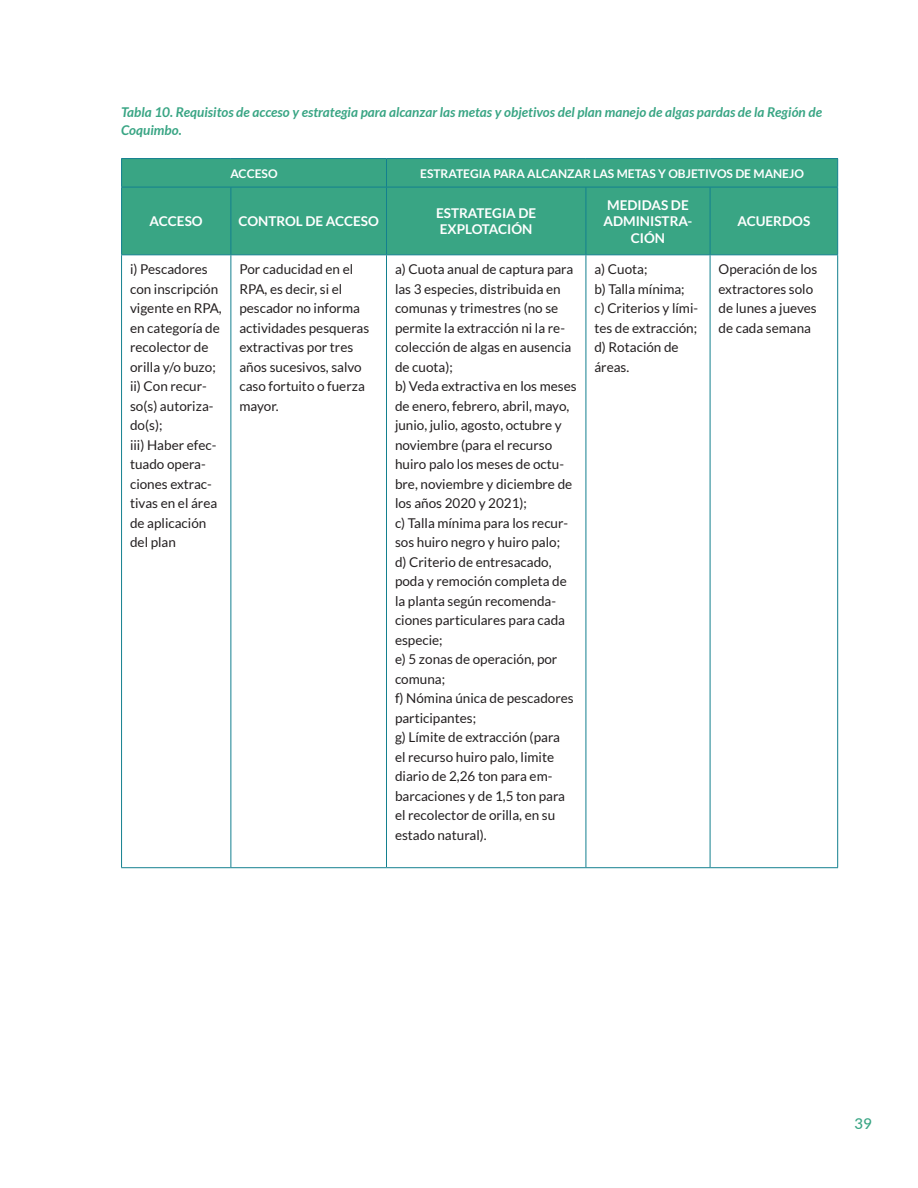
<style>
.page{position:relative;width:918px;height:1188px;background:#fff}
.page>*{position:absolute;margin:0;border:0;box-sizing:border-box;transform-origin:0 0}
.t1{font:500 15px "Lato";color:#39a584}
.t2{font:13.5px/19.5px "Lato";color:#231f20}
.t3{font:italic 700 13.5px/18px "Lato";color:#39a584}
.t4{font:700 13.5px/16.2px "Lato";color:#fff}
.t5{font:700 12px "Lato";color:#fff}
</style>
<div class="page">
<div style="left:122px;top:159px;width:715px;height:95px;background:#39a584"></div>
<hr style="left:121px;top:158px;width:110px;height:1px;background:#13808f">
<svg style="left:121px;top:159px;width:1px;height:28px"></svg>
<hr style="left:231px;top:158px;width:156px;height:1px;background:#13808f">
<hr style="left:387px;top:158px;width:199px;height:1px;background:#13808f">
<svg style="left:386px;top:159px;width:1px;height:28px"></svg>
<hr style="left:586px;top:158px;width:124px;height:1px;background:#13808f">
<hr style="left:710px;top:158px;width:128px;height:1px;background:#13808f">
<svg style="left:837px;top:159px;width:1px;height:28px"></svg>
<hr style="left:121px;top:187px;width:110px;height:1px;background:#13808f">
<hr style="left:121px;top:187px;width:1px;height:67px;background:#13808f">
<hr style="left:231px;top:187px;width:156px;height:1px;background:#13808f">
<hr style="left:231px;top:187px;width:1px;height:67px;background:#13808f">
<hr style="left:387px;top:187px;width:199px;height:1px;background:#13808f">
<hr style="left:386px;top:187px;width:1px;height:67px;background:#13808f">
<hr style="left:586px;top:187px;width:124px;height:1px;background:#13808f">
<hr style="left:586px;top:187px;width:1px;height:67px;background:#13808f">
<hr style="left:710px;top:187px;width:128px;height:1px;background:#13808f">
<hr style="left:710px;top:187px;width:1px;height:67px;background:#13808f">
<hr style="left:837px;top:187px;width:1px;height:67px;background:#13808f">
<hr style="left:121px;top:254px;width:110px;height:1px;background:#13808f">
<hr style="left:121px;top:255px;width:1px;height:612px;background:#13808f">
<hr style="left:231px;top:254px;width:156px;height:1px;background:#13808f">
<hr style="left:231px;top:255px;width:1px;height:612px;background:#13808f">
<hr style="left:387px;top:254px;width:199px;height:1px;background:#13808f">
<hr style="left:386px;top:255px;width:1px;height:612px;background:#13808f">
<hr style="left:586px;top:254px;width:124px;height:1px;background:#13808f">
<hr style="left:586px;top:255px;width:1px;height:612px;background:#13808f">
<hr style="left:710px;top:254px;width:128px;height:1px;background:#13808f">
<hr style="left:710px;top:255px;width:1px;height:612px;background:#13808f">
<hr style="left:837px;top:255px;width:1px;height:612px;background:#13808f">
<hr style="left:121px;top:867px;width:110px;height:1px;background:#13808f">
<hr style="left:231px;top:867px;width:156px;height:1px;background:#13808f">
<hr style="left:387px;top:867px;width:199px;height:1px;background:#13808f">
<hr style="left:586px;top:867px;width:124px;height:1px;background:#13808f">
<hr style="left:710px;top:867px;width:128px;height:1px;background:#13808f">
<p class="t3" style="left:121px;top:104px;width:702px">Tabla 10. Requisitos de acceso y estrategia para alcanzar las metas y objetivos del plan manejo de algas pardas de la Región de<br>Coquimbo.</p>
<p class="t5" style="left:230px;top:166px;width:49px">ACCESO</p>
<p class="t5" style="left:420px;top:166px;width:385px">ESTRATEGIA PARA ALCANZAR LAS METAS Y OBJETIVOS DE MANEJO</p>
<p class="t4" style="left:150px;top:213px;width:55px">ACCESO</p>
<p class="t4" style="left:238px;top:213px;width:142px">CONTROL DE ACCESO</p>
<p class="t4" style="left:436px;top:205px;width:102px">ESTRATEGIA DE<br>EXPLOTACIÓN</p>
<p class="t4" style="left:603px;top:197px;width:91px;text-align:center">MEDIDAS DE<br>ADMINISTRA-<br>CIÓN</p>
<p class="t4" style="left:737px;top:213px;width:74px">ACUERDOS</p>
<p class="t2" style="left:130px;top:259px;width:93px">i) Pescadores con inscripción vigente en RPA, en categoría de recolector de orilla y/o buzo; ii) Con recur&shy;so(s) autoriza&shy;do(s);<br>iii) Haber efec&shy;tuado opera&shy;ciones extrac&shy;tivas en el área de aplicación del plan</p>
<p class="t2" style="left:239px;top:259px;width:131px">Por caducidad en el<br>RPA, es decir, si el pescador no informa actividades pesqueras extractivas por tres años sucesivos, salvo caso fortuito o fuerza mayor.</p>
<p class="t2" style="left:395px;top:259px;width:183px">a) Cuota anual de captura para las 3 especies, distribuida en comunas y trimestres (no se permite la extracción ni la re&shy;colección de algas en ausencia de cuota);<br>b) Veda extractiva en los meses de enero, febrero, abril, mayo, junio, julio, agosto, octubre y noviembre (para el recurso huiro palo los meses de octu&shy;bre, noviembre y diciembre de los años 2020 y 2021);<br>c) Talla mínima para los recur&shy;sos huiro negro y huiro palo;<br>d) Criterio de entresacado, poda y remoción completa de la planta según recomenda&shy;ciones particulares para cada especie;<br>e) 5 zonas de operación, por comuna;<br>f) Nómina única de pescadores participantes;<br>g) Límite de extracción (para<br>el recurso huiro palo, limite diario de 2,26 ton para em&shy;barcaciones y de 1,5 ton para el recolector de orilla, en su estado natural).</p>
<p class="t2" style="left:594px;top:259px;width:105px">a) Cuota;<br>b) Talla mínima; c) Criterios y lími&shy;tes de extracción; d) Rotación de áreas.</p>
<p class="t2" style="left:719px;top:259px;width:100px">Operación de los extractores solo de lunes a jueves de cada semana</p>
<p class="t1" style="left:855px;top:1113px;width:19px">39</p>
</div>
